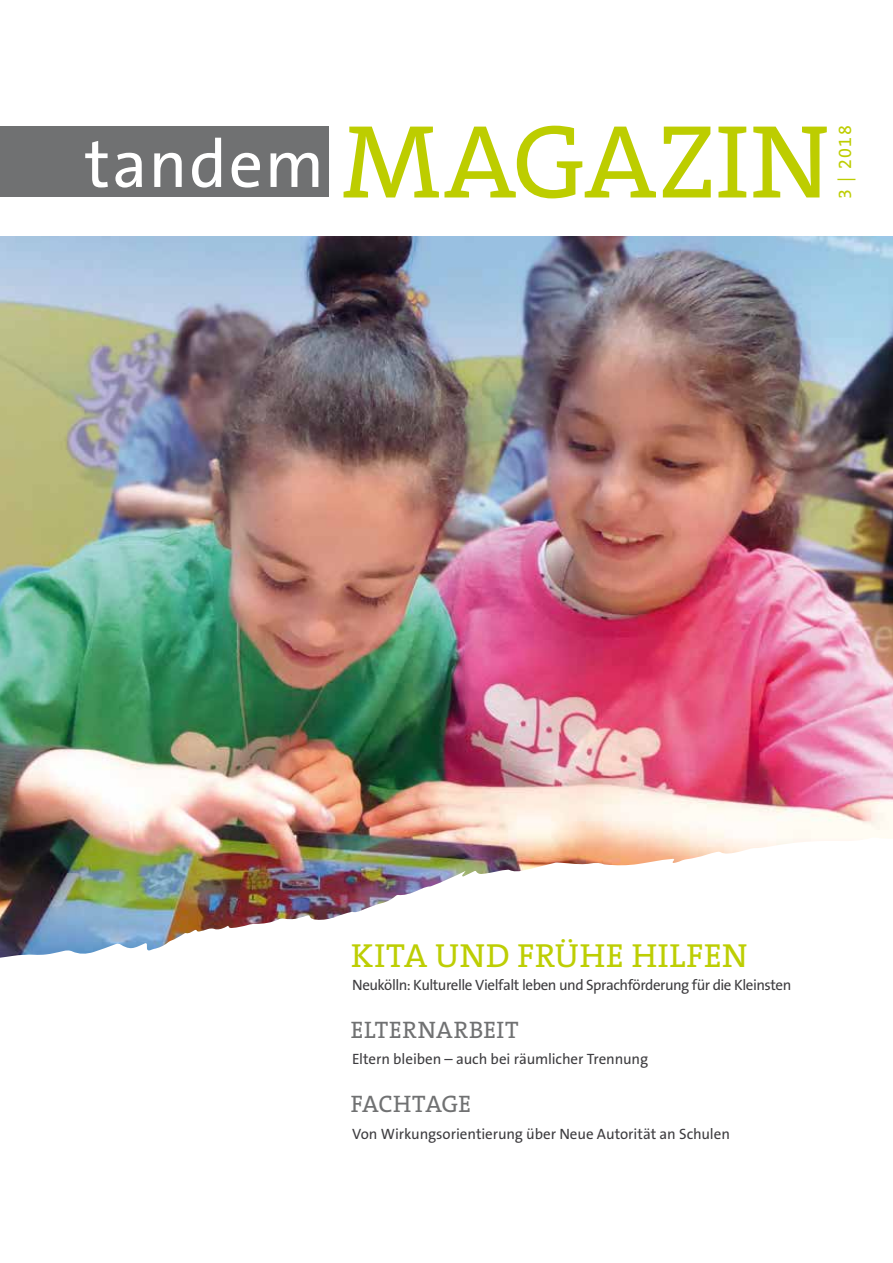
<style>
.page{position:relative;width:893px;height:1263px;background:#fff}
.page>*{position:absolute;margin:0;border:0;box-sizing:border-box;transform-origin:0 0}
.t1{font:105px "The Serif B W5 Plain";letter-spacing:.01em;color:#bdcd00}
.t2{font:33.6px "The Serif B W5 Plain";letter-spacing:.025em;color:#bdce03}
.t3{font:24px "The Serif B W5 Plain";letter-spacing:.015em;color:#707172}
.t4{font:24px "The Serif B W5 Plain";letter-spacing:-.01em;color:#707172}
.t5{font:18px "The Serif B W5 Plain";color:#bdcd00}
.t6{font:15px "The Sans B W5 Plain";letter-spacing:-.015em;color:#3e3d40}
.s1{font-family:"The Sans B W5 Plain";font-size:67.5px;color:#fff}
</style>
<div class="page">
<img style="left:0;top:236px;width:893px;height:601px">
<img style="left:0;top:837px;width:893px;height:121px">
<div style="left:0;top:126px;width:328px;height:71px;background:#707172"></div>
<h1 class="t1" style="left:85px;top:94px;width:746px"><span class="s1">tandem</span> MAGAZIN</h1>
<p class="t5" style="left:833px;top:199px;width:75px;rotate:-90deg">3 | 2018</p>
<h2 class="t2" style="left:351px;top:934px;width:398px">KITA UND FRÜHE HILFEN</h2>
<p class="t6" style="left:352px;top:975px;width:441px">Neukölln: Kulturelle Vielfalt leben und Sprachförderung für die Kleinsten</p>
<h3 class="t3" style="left:351px;top:1014px;width:169px">ELTERNARBEIT</h3>
<p class="t6" style="left:352px;top:1049px;width:297px">Eltern bleiben – auch bei räumlicher Trennung</p>
<h3 class="t4" style="left:351px;top:1088px;width:122px">FACHTAGE</h3>
<p class="t6" style="left:352px;top:1124px;width:379px">Von Wirkungsorientierung über Neue Autorität an Schulen</p>
</div>
